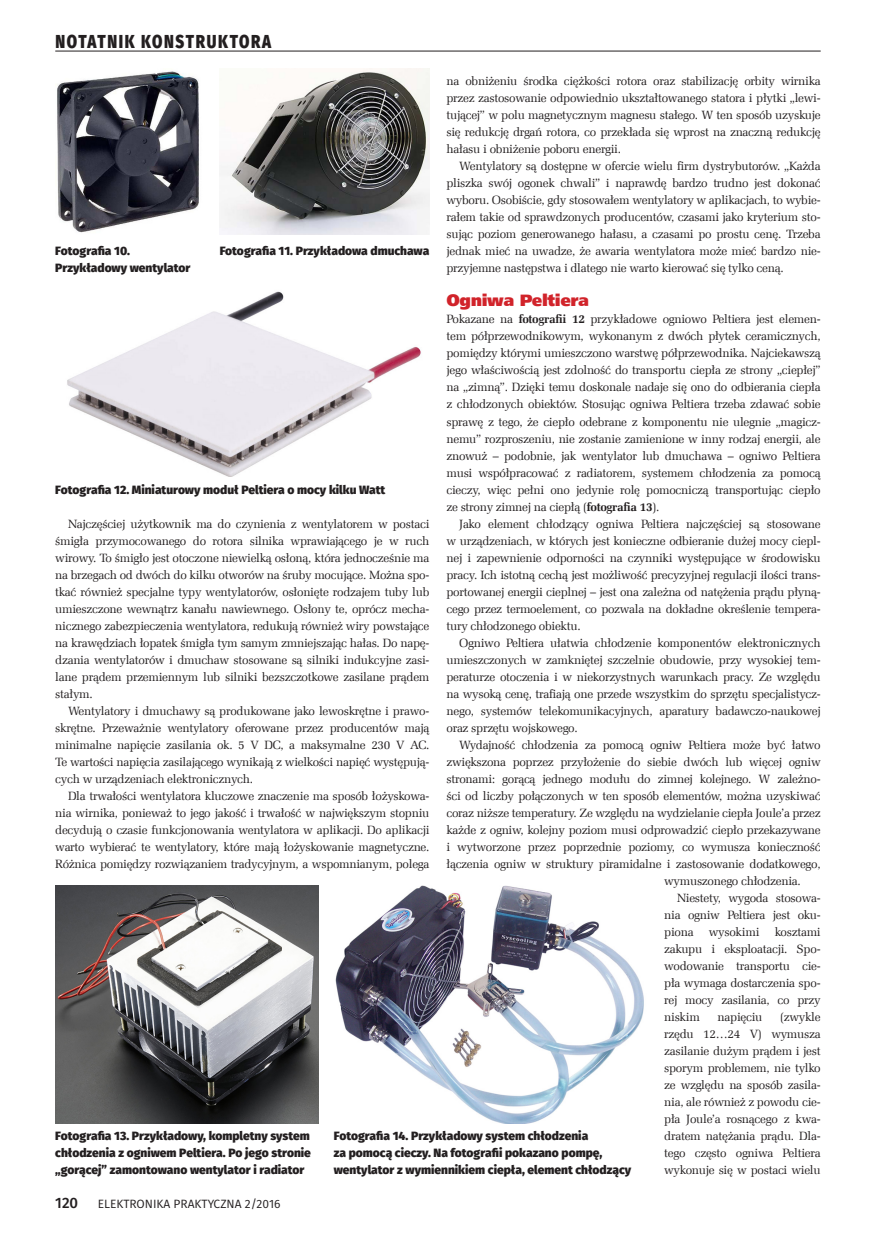
<style>
.page{position:relative;width:893px;height:1234px;background:#fff}
.page>*{position:absolute;margin:0;border:0;box-sizing:border-box;transform-origin:0 0}
.t1{font:800 18.75px "Fira Sans";letter-spacing:.11em;color:#231f20;scale:.8 1}
._3_Srodtytul_kurs{font:16.5px "Humnst 777 X Blk EU";letter-spacing:-.025em;color:#d1232a}
.t2{font:500 15px "Fira Sans";color:#231f20}
._1_Body{font:12px/17px "Zapf Ellipt EU";letter-spacing:-.025em;color:#231f20;text-align:justify}
._4_Podpis{font:800 12px/17px "Fira Sans";color:#231f20}
.t3{font:12px "Fira Sans";color:#231f20}
.s1{font-weight:700}
</style>
<div class="page">
<img style="left:67px;top:291px;width:355px;height:185px">
<img style="left:55px;top:885px;width:264px;height:238px">
<img style="left:335px;top:885px;width:309px;height:238px">
<hr style="left:55px;top:51px;width:766px;height:1px;background:#231f20">
<img style="left:57px;top:71px;width:142px;height:162px">
<img style="left:220px;top:68px;width:209px;height:167px">
<p class="t1" style="left:55px;top:28px;width:271px">NOTATNIK KONSTRUKTORA</p>
<p class="_1_Body" style="left:446px;top:73px;width:376px">na obniżeniu środka ciężkości rotora oraz stabilizację orbity wirnika przez zastosowanie odpowiednio ukształtowanego statora i płytki „lewi&shy;tującej” w polu magnetycznym magnesu stałego. W ten sposób uzyskuje się redukcję drgań rotora, co przekłada się wprost na znaczną redukcję hałasu i obniżenie poboru energii.</p>
<p class="_1_Body" style="left:446px;top:158px;width:376px;text-indent:13px">Wentylatory są dostępne w ofercie wielu firm dystrybutorów. „Każda pliszka swój ogonek chwali” i naprawdę bardzo trudno jest dokonać wyboru. Osobiście, gdy stosowałem wentylatory w aplikacjach, to wybie&shy;rałem takie od sprawdzonych producentów, czasami jako kryterium sto&shy;sując poziom generowanego hałasu, a czasami po prostu cenę. Trzeba jednak mieć na uwadze, że awaria wentylatora może mieć bardzo nie&shy;przyjemne następstwa i dlatego nie warto kierować się tylko ceną.</p>
<p class="_3_Srodtytul_kurs" style="left:446px;top:290px;width:144px">Ogniwa Peltiera</p>
<p class="_1_Body" style="left:446px;top:311px;width:376px">Pokazane na <span class="s1">fotografii 12</span> przykładowe ogniowo Peltiera jest elemen&shy;tem półprzewodnikowym, wykonanym z dwóch płytek ceramicznych, pomiędzy którymi umieszczono warstwę półprzewodnika. Najciekawszą jego właściwością jest zdolność do transportu ciepła ze strony „ciepłej” na „zimną”. Dzięki temu doskonale nadaje się ono do odbierania ciepła z chłodzonych obiektów. Stosując ogniwa Peltiera trzeba zdawać sobie sprawę z tego, że ciepło odebrane z komponentu nie ulegnie „magicz&shy;nemu” rozproszeniu, nie zostanie zamienione w inny rodzaj energii, ale znowuż – podobnie, jak wentylator lub dmuchawa – ogniwo Peltiera musi współpracować z radiatorem, systemem chłodzenia za pomocą cieczy, więc pełni ono jedynie rolę pomocniczą transportując ciepło ze strony zimnej na ciepłą (<span class="s1">fotografia 13</span>).</p>
<p class="_1_Body" style="left:446px;top:515px;width:376px;text-indent:13px">Jako element chłodzący ogniwa Peltiera najczęściej są stosowane w urządzeniach, w których jest konieczne odbieranie dużej mocy ciepl&shy;nej i zapewnienie odporności na czynniki występujące w środowisku pracy. Ich istotną cechą jest możliwość precyzyjnej regulacji ilości trans&shy;portowanej energii cieplnej – jest ona zależna od natężenia prądu płyną&shy;cego przez termoelement, co pozwala na dokładne określenie tempera&shy;tury chłodzonego obiektu.</p>
<p class="_1_Body" style="left:446px;top:634px;width:376px;text-indent:13px">Ogniwo Peltiera ułatwia chłodzenie komponentów elektronicznych umieszczonych w zamkniętej szczelnie obudowie, przy wysokiej tem&shy;peraturze otoczenia i w niekorzystnych warunkach pracy. Ze względu na wysoką cenę, trafiają one przede wszystkim do sprzętu specjalistycz&shy;nego, systemów telekomunikacyjnych, aparatury badawczo-naukowej oraz sprzętu wojskowego.</p>
<p class="_1_Body" style="left:459px;top:736px;width:363px">Wydajność chłodzenia za pomocą ogniw Peltiera może być łatwo</p>
<p class="_1_Body" style="left:446px;top:753px;width:376px">zwiększona poprzez przyłożenie do siebie dwóch lub więcej ogniw</p>
<p class="_1_Body" style="left:446px;top:770px;width:376px">stronami: gorącą jednego modułu do zimnej kolejnego. W zależno-</p>
<p class="_1_Body" style="left:446px;top:787px;width:376px">ści od liczby połączonych w ten sposób elementów, można uzyskiwać</p>
<p class="_1_Body" style="left:446px;top:804px;width:376px">coraz niższe temperatury. Ze względu na wydzielanie ciepła Joule’a przez</p>
<p class="_1_Body" style="left:446px;top:821px;width:376px">każde z ogniw, kolejny poziom musi odprowadzić ciepło przekazywane</p>
<p class="_1_Body" style="left:446px;top:838px;width:376px">i wytworzone przez poprzednie poziomy, co wymusza konieczność</p>
<p class="_1_Body" style="left:446px;top:855px;width:376px">łączenia ogniw w struktury piramidalne i zastosowanie dodatkowego,</p>
<p class="_1_Body" style="left:664px;top:872px;width:138px">wymuszonego chłodzenia.</p>
<p class="_1_Body" style="left:664px;top:889px;width:158px;text-indent:13px">Niestety, wygoda stosowa&shy;nia ogniw Peltiera jest oku&shy;piona</p>
<p class="_4_Podpis" style="left:55px;top:242px;width:137px">Fotografia 10.<br>Przykładowy wentylator</p>
<p class="_4_Podpis" style="left:220px;top:242px;width:211px">Fotografia 11. Przykładowa dmuchawa</p>
<p class="_4_Podpis" style="left:55px;top:481px;width:332px">Fotografia 12. Miniaturowy moduł Peltiera o mocy kilku Watt</p>
<p class="_1_Body" style="left:55px;top:515px;width:376px;text-indent:13px">Najczęściej użytkownik ma do czynienia z wentylatorem w postaci śmigła przymocowanego do rotora silnika wprawiającego je w ruch wirowy. To śmigło jest otoczone niewielką osłoną, która jednocześnie ma na brzegach od dwóch do kilku otworów na śruby mocujące. Można spo&shy;tkać również specjalne typy wentylatorów, osłonięte rodzajem tuby lub umieszczone wewnątrz kanału nawiewnego. Osłony te, oprócz mecha&shy;nicznego zabezpieczenia wentylatora, redukują również wiry powstające na krawędziach łopatek śmigła tym samym zmniejszając hałas. Do napę&shy;dzania wentylatorów i dmuchaw stosowane są silniki indukcyjne zasi&shy;lane prądem przemiennym lub silniki bezszczotkowe zasilane prądem stałym.</p>
<p class="_1_Body" style="left:55px;top:702px;width:376px;text-indent:13px">Wentylatory i dmuchawy są produkowane jako lewoskrętne i prawo&shy;skrętne. Przeważnie wentylatory oferowane przez producentów mają minimalne napięcie zasilania ok. 5 V DC, a maksymalne 230 V AC.<br>Te wartości napięcia zasilającego wynikają z wielkości napięć występują&shy;cych w urządzeniach elektronicznych.</p>
<p class="_1_Body" style="left:55px;top:787px;width:376px;text-indent:13px">Dla trwałości wentylatora kluczowe znaczenie ma sposób łożyskowa&shy;nia wirnika, ponieważ to jego jakość i trwałość w największym stopniu decydują o czasie funkcjonowania wentylatora w aplikacji. Do aplikacji warto wybierać te wentylatory, które mają łożyskowanie magnetyczne.<br>Różnica pomiędzy rozwiązaniem tradycyjnym, a wspomnianym, polega</p>
<p class="_1_Body" style="left:664px;top:923px;width:158px;text-indent:111px">kosztami zakupu i eksploatacji. Spo&shy;wodowanie transportu cie&shy;pła wymaga dostarczenia spo&shy;rej mocy zasilania, co przy niskim</p>
<p class="_1_Body" style="left:709px;top:923px;width:52px">wysokimi</p>
<p class="_1_Body" style="left:664px;top:1008px;width:158px;text-indent:116px">(zwykle rzędu 12…24 V) wymusza zasilanie dużym prądem i jest sporym problemem, nie tylko ze względu na sposób zasila&shy;nia, ale również z powodu cie&shy;pła Joule’a rosnącego z kwa&shy;dratem natężania prądu. Dla&shy;tego często ogniwa Peltiera wykonuje się w postaci wielu</p>
<p class="_1_Body" style="left:718px;top:1008px;width:46px">napięciu</p>
<p class="_4_Podpis" style="left:55px;top:1127px;width:257px;text-align:justify">Fotografia 13. Przykładowy, kompletny system chłodzenia z ogniwem Peltiera. Po jego stronie „gorącej” zamontowano wentylator i radiator</p>
<p class="_4_Podpis" style="left:334px;top:1127px;width:299px">Fotografia 14. Przykładowy system chłodzenia<br>za pomocą cieczy. Na fotografii pokazano pompę, wentylator z wymiennikiem ciepła, element chłodzący</p>
<p class="t2" style="left:55px;top:1192px;width:24px">120</p>
<p class="t3" style="left:98px;top:1195px;width:184px">ELEKTRONIKA PRAKTYCZNA 2/2016</p>
</div>
